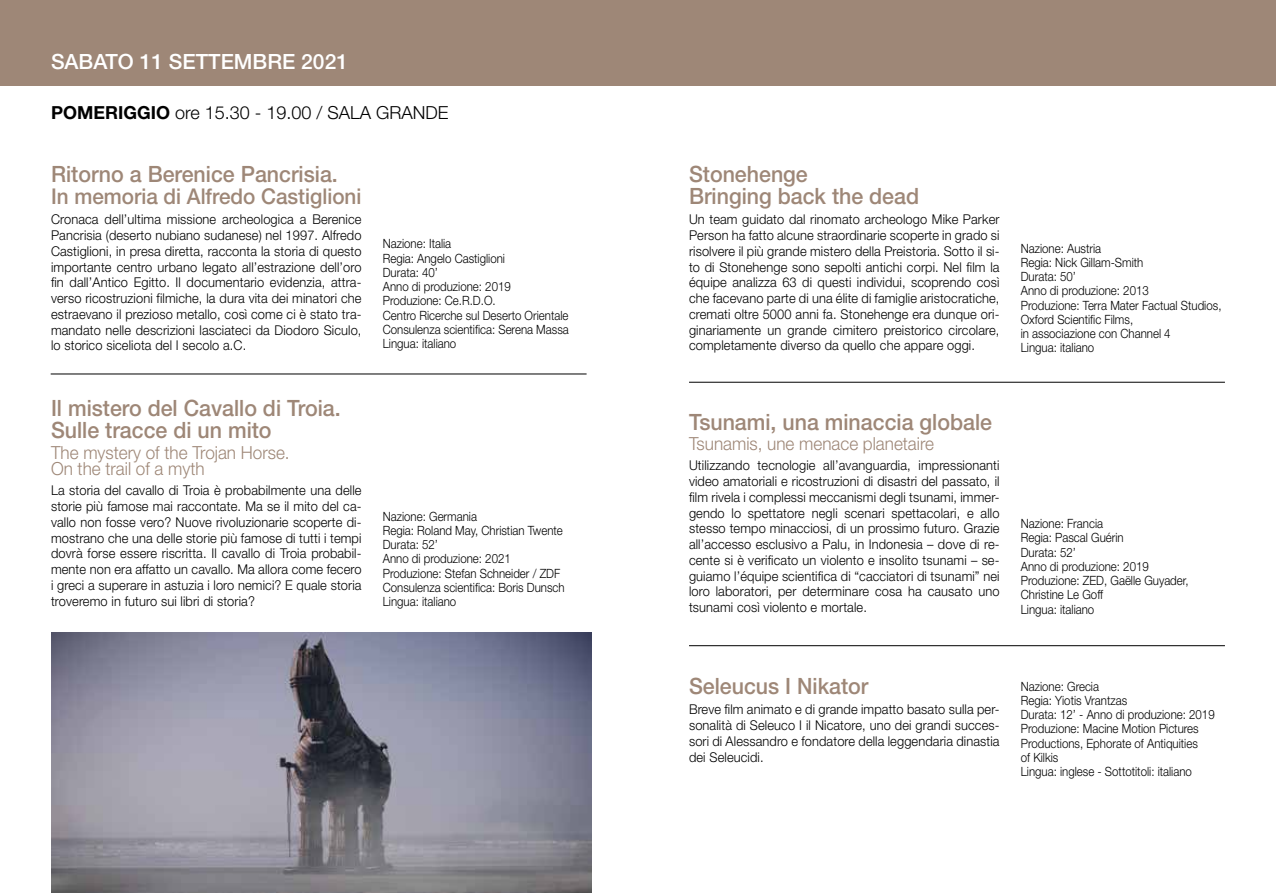
<style>
.page{position:relative;width:1276px;height:893px;background:#fff}
.page>*{position:absolute;margin:0;border:0;box-sizing:border-box;transform-origin:0 0}
.t1{font:500 22.5px/22.5px "Helvetica Neue LT Std";color:#9e8777;scale:.95 1}
.t2{font:500 21.75px "Helvetica Neue LT Std";color:#9e8777;scale:.95 1}
.t3{font:500 21px "Helvetica Neue LT Std";color:#fff}
.t4{font:300 18px/16.5px "Helvetica Neue LT Std";color:#9e8777;scale:.95 1}
.t5{font:300 18px "Helvetica Neue LT Std";color:#000}
.t6{font:300 13.5px/15.8px "Helvetica Neue LT Std";letter-spacing:.01em;color:#000;text-align:justify;scale:.95 1}
.t7{font:300 12.75px/14.2px "Helvetica Neue LT Std";color:#000;scale:.9 1}
.s1{font-weight:700}
</style>
<div class="page">
<div style="left:0;top:0;width:1276px;height:85px;background:#9e8777"></div>
<hr style="left:51px;top:374px;width:535px;height:1px;background:#000">
<hr style="left:689px;top:382px;width:536px;height:1px;background:#000">
<hr style="left:689px;top:645px;width:536px;height:1px;background:#000">
<img style="left:51px;top:633px;width:540px;height:260px">
<h3 class="t3" style="left:51px;top:49px;width:298px">SABATO 11 SETTEMBRE 2021</h3>
<h3 class="t5" style="left:51px;top:102px;width:399px"><span class="s1">POMERIGGIO</span> ore 15.30 - 19.00 / SALA GRANDE</h3>
<h1 class="t1" style="left:51px;top:162px;width:303px">Ritorno a Berenice Pancrisia.</h1>
<h2 class="t2" style="left:51px;top:184px;width:328px">In memoria di Alfredo Castiglioni</h2>
<p class="t6" style="left:51px;top:211px;width:328px">Cronaca dell’ultima missione archeologica a Berenice Pancrisia (deserto nubiano sudanese) nel 1997. Alfredo Castiglioni, in presa diretta, racconta la storia di questo importante centro urbano legato all’estrazione dell’oro fin dall’Antico Egitto. Il documentario evidenzia, attra&shy;verso ricostruzioni filmiche, la dura vita dei minatori che estraevano il prezioso metallo, così come ci è stato tra&shy;mandato nelle descrizioni lasciateci da Diodoro Siculo, lo storico siceliota del I secolo a.C.</p>
<h1 class="t1" style="left:51px;top:396px;width:306px">Il mistero del Cavallo di Troia.<br>Sulle tracce di un mito</h1>
<h3 class="t4" style="left:51px;top:444px;width:253px">The mystery of the Trojan Horse.<br>On the trail of a myth</h3>
<p class="t6" style="left:51px;top:482px;width:328px">La storia del cavallo di Troia è probabilmente una delle storie più famose mai raccontate. Ma se il mito del ca&shy;vallo non fosse vero? Nuove rivoluzionarie scoperte di&shy;mostrano che una delle storie più famose di tutti i tempi dovrà forse essere riscritta. Il cavallo di Troia probabil&shy;mente non era affatto un cavallo. Ma allora come fecero i greci a superare in astuzia i loro nemici? E quale storia troveremo in futuro sui libri di storia?</p>
<p class="t7" style="left:383px;top:236px;width:208px">Nazione: Italia<br>Regia: Angelo Castiglioni<br>Durata: 40’<br>Anno di produzione: 2019<br>Produzione: Ce.R.D.O.<br>Centro Ricerche sul Deserto Orientale<br>Consulenza scientifica: Serena Massa<br>Lingua: italiano</p>
<p class="t7" style="left:383px;top:509px;width:204px">Nazione: Germania<br>Regia: Roland May, Christian Twente<br>Durata: 52’<br>Anno di produzione: 2021<br>Produzione: Stefan Schneider / ZDF<br>Consulenza scientifica: Boris Dunsch<br>Lingua: italiano</p>
<h1 class="t1" style="left:689px;top:162px;width:244px">Stonehenge<br>Bringing back the dead</h1>
<p class="t6" style="left:689px;top:211px;width:328px">Un team guidato dal rinomato archeologo Mike Parker Person ha fatto alcune straordinarie scoperte in grado si risolvere il più grande mistero della Preistoria. Sotto il si&shy;to di Stonehenge sono sepolti antichi corpi. Nel film la équipe analizza 63 di questi individui, scoprendo così che facevano parte di una élite di famiglie aristocratiche, cremati oltre 5000 anni fa. Stonehenge era dunque ori&shy;ginariamente un grande cimitero preistorico circolare, completamente diverso da quello che appare oggi.</p>
<p class="t7" style="left:1020px;top:241px;width:224px">Nazione: Austria<br>Regia: Nick Gillam-Smith<br>Durata: 50’<br>Anno di produzione: 2013<br>Produzione: Terra Mater Factual Studios,<br>Oxford Scientific Films,<br>in associazione con Channel 4<br>Lingua: italiano</p>
<h1 class="t1" style="left:689px;top:410px;width:320px">Tsunami, una minaccia globale</h1>
<h3 class="t4" style="left:689px;top:435px;width:259px">Tsunamis, une menace planetaire</h3>
<p class="t6" style="left:689px;top:457px;width:328px">Utilizzando tecnologie all’avanguardia, impressionanti video amatoriali e ricostruzioni di disastri del passato, il film rivela i complessi meccanismi degli tsunami, immer&shy;gendo lo spettatore negli scenari spettacolari, e allo stesso tempo minacciosi, di un prossimo futuro. Grazie all’accesso esclusivo a Palu, in Indonesia – dove di re&shy;cente si è verificato un violento e insolito tsunami – se&shy;guiamo l’équipe scientifica di “cacciatori di tsunami” nei loro laboratori, per determinare cosa ha causato uno tsunami così violento e mortale.</p>
<p class="t7" style="left:1020px;top:516px;width:188px">Nazione: Francia<br>Regia: Pascal Guérin<br>Durata: 52’<br>Anno di produzione: 2019<br>Produzione: ZED, Gaëlle Guyader,<br>Christine Le Goff<br>Lingua: italiano</p>
<h1 class="t1" style="left:689px;top:675px;width:190px">Seleucus I Nikator</h1>
<p class="t6" style="left:689px;top:701px;width:328px">Breve film animato e di grande impatto basato sulla per&shy;sonalità di Seleuco I il Nicatore, uno dei grandi succes&shy;sori di Alessandro e fondatore della leggendaria dinastia dei Seleucidi.</p>
<p class="t7" style="left:1020px;top:679px;width:217px">Nazione: Grecia<br>Regia: Yiotis Vrantzas<br>Durata: 12’ - Anno di produzione: 2019<br>Produzione: Macine Motion Pictures<br>Productions, Ephorate of Antiquities<br>of Kilkis<br>Lingua: inglese - Sottotitoli: italiano</p>
</div>
